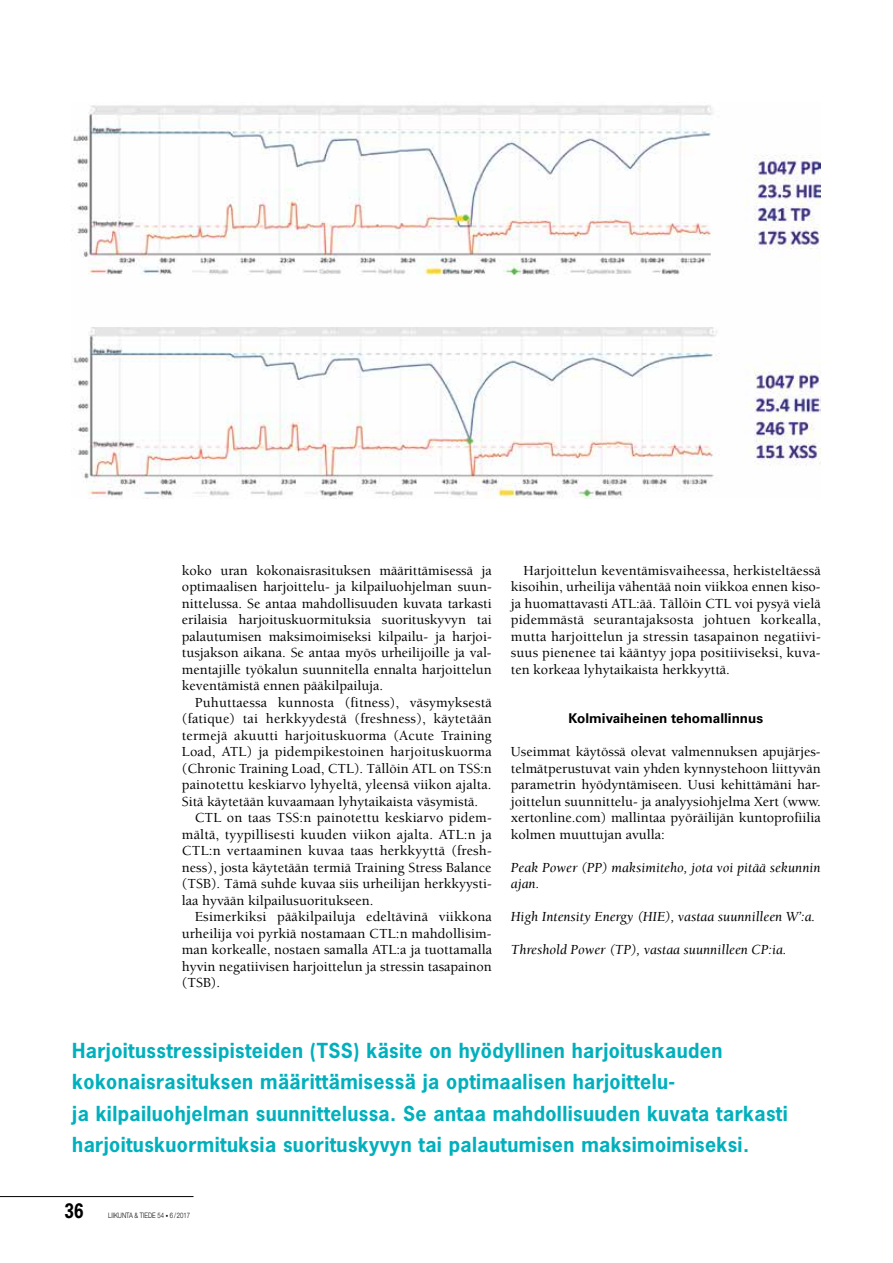
<style>
.page{position:relative;width:893px;height:1263px;background:#fff}
.page>*{position:absolute;margin:0;border:0;box-sizing:border-box;transform-origin:0 0}
.t1{font:700 21px "Univers";color:#000;scale:.8 1}
.t2{font:700 19.5px/31.5px "News Gothic";letter-spacing:.02em;color:#00b0bd}
.t3{font:500 14.25px/16.5px "Berkeley";letter-spacing:.005em;color:#000;text-align:justify}
.t4{font:italic 14.25px/16.5px "Berkeley";color:#000}
.t5{font:700 13.5px "Univers";color:#000}
.t6{font:300 7.5px "Helvetica Neue";color:#000;scale:.8 1}
.s1{font-size:6px}
</style>
<div class="page">
<hr style="left:0;top:1196px;width:193px;height:1px;background:#000">
<img style="left:71px;top:105px;width:750px;height:393px">
<p class="t3" style="left:182px;top:562px;width:311px">koko uran kokonaisrasituksen määrittämisessä ja optimaalisen harjoittelu- ja kilpailuohjelman suun&shy;nittelussa. Se antaa mahdollisuuden kuvata tarkasti erilaisia harjoituskuormituksia suorituskyvyn tai palautumisen maksimoimiseksi kilpailu- ja harjoi&shy;tusjakson aikana. Se antaa myös urheilijoille ja val&shy;mentajille työkalun suunnitella ennalta harjoittelun keventämistä ennen pääkilpailuja.</p>
<p class="t3" style="left:195px;top:694px;width:299px">Puhuttaessa kunnosta (fitness), väsymyksestä</p>
<p class="t3" style="left:182px;top:711px;width:311px">(fatique) tai herkkyydestä (freshness), käytetään</p>
<p class="t3" style="left:182px;top:727px;width:311px">termejä akuutti harjoituskuorma (Acute Training</p>
<p class="t3" style="left:182px;top:744px;width:311px">Load, ATL) ja pidempikestoinen harjoituskuorma</p>
<p class="t3" style="left:182px;top:760px;width:311px">(Chronic Training Load, CTL). Tällöin ATL on TSS:n</p>
<p class="t3" style="left:182px;top:777px;width:311px">painotettu keskiarvo lyhyeltä, yleensä viikon ajalta.</p>
<p class="t3" style="left:182px;top:793px;width:298px">Sitä käytetään kuvaamaan lyhytaikaista väsymistä.</p>
<p class="t3" style="left:195px;top:810px;width:299px">CTL on taas TSS:n painotettu keskiarvo pidem-</p>
<p class="t3" style="left:182px;top:826px;width:311px">mältä, tyypillisesti kuuden viikon ajalta. ATL:n ja</p>
<p class="t3" style="left:182px;top:843px;width:311px">CTL:n vertaaminen kuvaa taas herkkyyttä (fresh-</p>
<p class="t3" style="left:182px;top:859px;width:311px">ness), josta käytetään termiä Training Stress Balance</p>
<p class="t3" style="left:182px;top:876px;width:311px">(TSB). Tämä suhde kuvaa siis urheilijan herkkyysti-</p>
<p class="t3" style="left:182px;top:892px;width:193px">laa hyvään kilpailusuoritukseen.</p>
<p class="t3" style="left:195px;top:909px;width:299px">Esimerkiksi pääkilpailuja edeltävinä viikkona</p>
<p class="t3" style="left:182px;top:925px;width:311px">urheilija voi pyrkiä nostamaan CTL:n mahdollisim-</p>
<p class="t3" style="left:182px;top:942px;width:312px">man korkealle, nostaen samalla ATL:a ja tuottamalla</p>
<p class="t3" style="left:182px;top:958px;width:311px">hyvin negatiivisen harjoittelun ja stressin tasapainon</p>
<p class="t3" style="left:182px;top:975px;width:40px">(TSB).</p>
<p class="t3" style="left:511px;top:562px;width:311px;text-indent:13px">Harjoittelun keventämisvaiheessa, herkisteltäessä kisoihin, urheilija vähentää noin viikkoa ennen kiso&shy;ja huomattavasti ATL:ää. Tällöin CTL voi pysyä vielä pidemmästä seurantajaksosta johtuen korkealla, mutta harjoittelun ja stressin tasapainon negatiivi&shy;suus pienenee tai kääntyy jopa positiiviseksi, kuva&shy;ten korkeaa lyhytaikaista herkkyyttä.</p>
<p class="t5" style="left:568px;top:711px;width:196px">Kolmivaiheinen tehomallinnus</p>
<p class="t3" style="left:511px;top:744px;width:311px">Useimmat käytössä olevat valmennuksen apujärjes&shy;telmätperustuvat vain yhden kynnystehoon liittyvän parametrin hyödyntämiseen. Uusi kehittämäni har&shy;joittelun suunnittelu- ja analyysiohjelma Xert (www. xertonline.com) mallintaa pyöräilijän kuntoprofiilia kolmen muuttujan avulla:</p>
<p class="t4" style="left:511px;top:859px;width:311px">Peak Power (PP) maksimiteho, jota voi pitää sekunnin ajan.</p>
<p class="t4" style="left:511px;top:909px;width:306px">High Intensity Energy (HIE), vastaa suunnilleen W’:a.</p>
<p class="t4" style="left:511px;top:942px;width:277px">Threshold Power (TP), vastaa suunnilleen CP:ia.</p>
<p class="t2" style="left:72px;top:1034px;width:717px">Harjoitusstressipisteiden (TSS) käsite on hyödyllinen harjoituskauden kokonaisrasituksen määrittämisessä ja optimaalisen harjoittelu-<br>ja kilpailuohjelman suunnittelussa. Se antaa mahdollisuuden kuvata tarkasti harjoituskuormituksia suorituskyvyn tai palautumisen maksimoimiseksi.</p>
<h1 class="t1" style="left:65px;top:1199px;width:25px">36</h1>
<p class="t6" style="left:108px;top:1211px;width:104px">LIIKUNTA &amp; TIEDE 54 <span class="s1">•</span> 6/2017</p>
</div>
